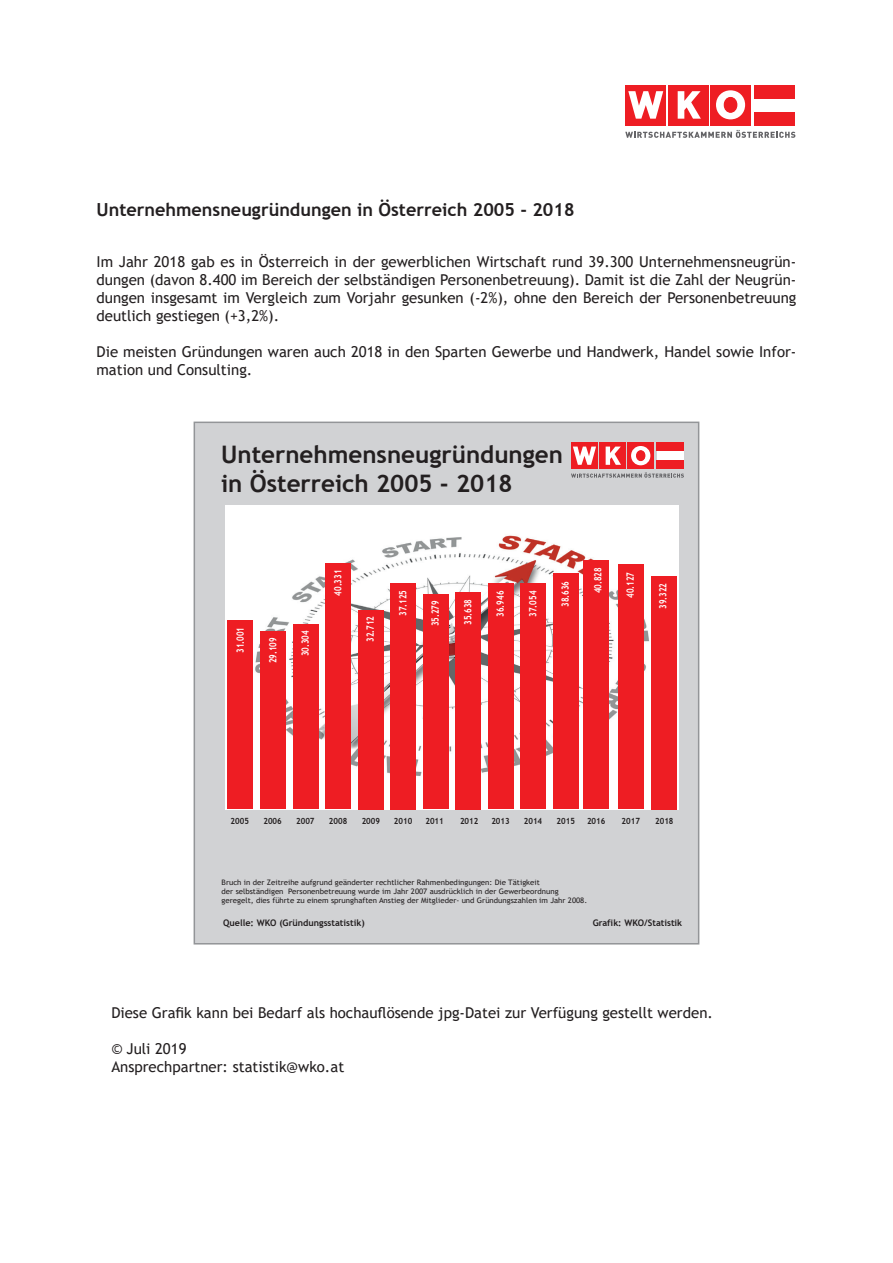
<style>
.page{position:relative;width:893px;height:1263px;background:#fff}
.page>*{position:absolute;margin:0;border:0;box-sizing:border-box;transform-origin:0 0}
.t1{font:700 24.15px/29px "Trebuchet MS";color:#231f20}
.t2{font:700 18px "Trebuchet MS";color:#231f20}
.t3{font:15px/18px "Trebuchet MS";color:#231f20}
.t4{font:700 10.05px "Trebuchet MS";color:#fff;scale:.77 1}
.t5{font:700 9px "Trebuchet MS";color:#231f20}
.t6{font:700 8.55px "Trebuchet MS";color:#231f20;scale:.92 1}
.t7{font:7.5px/9px "Trebuchet MS";color:#231f20;scale:1.04 1}
</style>
<div class="page">
<div style="left:710px;top:85px;width:41px;height:40px;background:#ee1d23"></div>
<div style="left:668px;top:85px;width:40px;height:40px;background:#ee1d23"></div>
<svg style="left:625px;top:130px;width:170px;height:8px"></svg>
<svg style="left:678px;top:91px;width:23px;height:28px"></svg>
<div style="left:626px;top:85px;width:40px;height:40px;background:#ee1d23"></div>
<svg style="left:628px;top:91px;width:35px;height:28px"></svg>
<div style="left:755px;top:85px;width:40px;height:14px;background:#ee1d23"></div>
<div style="left:755px;top:112px;width:40px;height:13px;background:#ee1d23"></div>
<svg style="left:716px;top:90px;width:29px;height:29px"></svg>
<div style="left:724px;top:97px;width:13px;height:15px;background:#ee1d23;border-radius:50%"></div>
<div style="left:724px;top:97px;width:13px;height:16px;border:1px solid #ee1d23;border-radius:50%"></div>
<div style="left:194px;top:422px;width:505px;height:522px;background:#d1d2d4"></div>
<img style="left:225px;top:506px;width:453px;height:303px">
<div style="left:657px;top:451px;width:27px;height:9px;background:#fff"></div>
<div style="left:627px;top:442px;width:27px;height:27px;background:#ee1d23"></div>
<div style="left:599px;top:443px;width:27px;height:26px;background:#ee1d23"></div>
<svg style="left:571px;top:472px;width:113px;height:6px"></svg>
<svg style="left:606px;top:447px;width:15px;height:18px"></svg>
<div style="left:571px;top:442px;width:27px;height:27px;background:#ee1d23"></div>
<svg style="left:573px;top:447px;width:23px;height:18px"></svg>
<div style="left:657px;top:442px;width:27px;height:9px;background:#ee1d23"></div>
<div style="left:657px;top:460px;width:27px;height:9px;background:#ee1d23"></div>
<svg style="left:631px;top:446px;width:19px;height:19px"></svg>
<div style="left:636px;top:451px;width:9px;height:10px;background:#ee1d23;border-radius:50%"></div>
<div style="left:636px;top:450px;width:9px;height:11px;border:1px solid #ee1d23;border-radius:50%"></div>
<div style="left:293px;top:624px;width:25px;height:185px;background:#ee1d23"></div>
<div style="left:260px;top:632px;width:26px;height:177px;background:#ee1d23"></div>
<div style="left:227px;top:620px;width:26px;height:189px;background:#ee1d23"></div>
<div style="left:553px;top:574px;width:26px;height:235px;background:#ee1d23"></div>
<div style="left:390px;top:583px;width:26px;height:226px;background:#ee1d23"></div>
<div style="left:358px;top:610px;width:26px;height:199px;background:#ee1d23"></div>
<div style="left:423px;top:594px;width:25px;height:215px;background:#ee1d23"></div>
<div style="left:455px;top:592px;width:26px;height:217px;background:#ee1d23"></div>
<div style="left:488px;top:584px;width:25px;height:225px;background:#ee1d23"></div>
<div style="left:326px;top:563px;width:25px;height:246px;background:#ee1d23"></div>
<div style="left:520px;top:583px;width:26px;height:226px;background:#ee1d23"></div>
<div style="left:583px;top:560px;width:26px;height:249px;background:#ee1d23"></div>
<div style="left:194px;top:422px;width:505px;height:522px;border:2px solid #939598"></div>
<div style="left:618px;top:565px;width:26px;height:244px;background:#ee1d23"></div>
<div style="left:651px;top:576px;width:26px;height:233px;background:#ee1d23"></div>
<p class="t2" style="left:97px;top:199px;width:480px">Unternehmensneugründungen in Österreich 2005 - 2018</p>
<p class="t3" style="left:97px;top:253px;width:701px;text-align:justify">Im Jahr 2018 gab es in Österreich in der gewerblichen Wirtschaft rund 39.300 Unternehmensneugrün&shy;dungen (davon 8.400 im Bereich der selbständigen Personenbetreuung). Damit ist die Zahl der Neugrün&shy;dungen insgesamt im Vergleich zum Vorjahr gesunken (-2%), ohne den Bereich der Personenbetreuung deutlich gestiegen (+3,2%).</p>
<p class="t3" style="left:97px;top:343px;width:701px">Die meisten Gründungen waren auch 2018 in den Sparten Gewerbe und Handwerk, Handel sowie Infor&shy;mation und Consulting.</p>
<h1 class="t1" style="left:221px;top:440px;width:343px">Unternehmensneugründungen in Österreich 2005 - 2018</h1>
<p class="t4" style="left:234px;top:653px;width:35px;rotate:-90deg">31.001</p>
<p class="t4" style="left:267px;top:663px;width:35px;rotate:-90deg">29.109</p>
<p class="t4" style="left:299px;top:656px;width:35px;rotate:-90deg">30.304</p>
<p class="t4" style="left:332px;top:596px;width:35px;rotate:-90deg">40.331</p>
<p class="t4" style="left:364px;top:642px;width:35px;rotate:-90deg">32.712</p>
<p class="t4" style="left:397px;top:616px;width:35px;rotate:-90deg">37.125</p>
<p class="t4" style="left:429px;top:626px;width:35px;rotate:-90deg">35.279</p>
<p class="t4" style="left:462px;top:625px;width:35px;rotate:-90deg">35.638</p>
<p class="t4" style="left:494px;top:617px;width:35px;rotate:-90deg">36.946</p>
<p class="t4" style="left:527px;top:617px;width:35px;rotate:-90deg">37.054</p>
<p class="t4" style="left:559px;top:607px;width:35px;rotate:-90deg">38.636</p>
<p class="t4" style="left:591px;top:593px;width:35px;rotate:-90deg">40.828</p>
<p class="t4" style="left:624px;top:598px;width:35px;rotate:-90deg">40.127</p>
<p class="t4" style="left:656px;top:609px;width:35px;rotate:-90deg">39.322</p>
<p class="t6" style="left:231px;top:816px;width:21px">2005</p>
<p class="t6" style="left:263px;top:816px;width:21px">2006</p>
<p class="t6" style="left:524px;top:816px;width:21px">2014</p>
<p class="t6" style="left:329px;top:816px;width:21px">2008</p>
<p class="t6" style="left:362px;top:816px;width:21px">2009</p>
<p class="t6" style="left:394px;top:816px;width:21px">2010</p>
<p class="t6" style="left:425px;top:816px;width:21px">2011</p>
<p class="t6" style="left:460px;top:816px;width:21px">2012</p>
<p class="t6" style="left:296px;top:816px;width:21px">2007</p>
<p class="t6" style="left:557px;top:816px;width:21px">2015</p>
<p class="t6" style="left:491px;top:816px;width:21px">2013</p>
<p class="t6" style="left:587px;top:816px;width:21px">2016</p>
<p class="t6" style="left:622px;top:816px;width:21px">2017</p>
<p class="t6" style="left:655px;top:816px;width:21px">2018</p>
<p class="t7" style="left:222px;top:878px;width:353px">Bruch in der Zeitreihe aufgrund geänderter rechtlicher Rahmenbedingungen: Die Tätigkeit<br>der selbständigen Personenbetreuung wurde im Jahr 2007 ausdrücklich in der Gewerbeordnung geregelt, dies führte zu einem sprunghaften Anstieg der Mitglieder- und Gründungszahlen im Jahr 2008.</p>
<p class="t5" style="left:223px;top:918px;width:143px">Quelle: WKO (Gründungsstatistik)</p>
<p class="t5" style="left:593px;top:918px;width:91px">Grafik: WKO/Statistik</p>
<p class="t3" style="left:111px;top:1004px;width:603px">Diese Grafik kann bei Bedarf als hochauflösende jpg-Datei zur Verfügung gestellt werden.</p>
<p class="t3" style="left:111px;top:1040px;width:234px">© Juli 2019<br>Ansprechpartner: statistik@wko.at</p>
</div>
